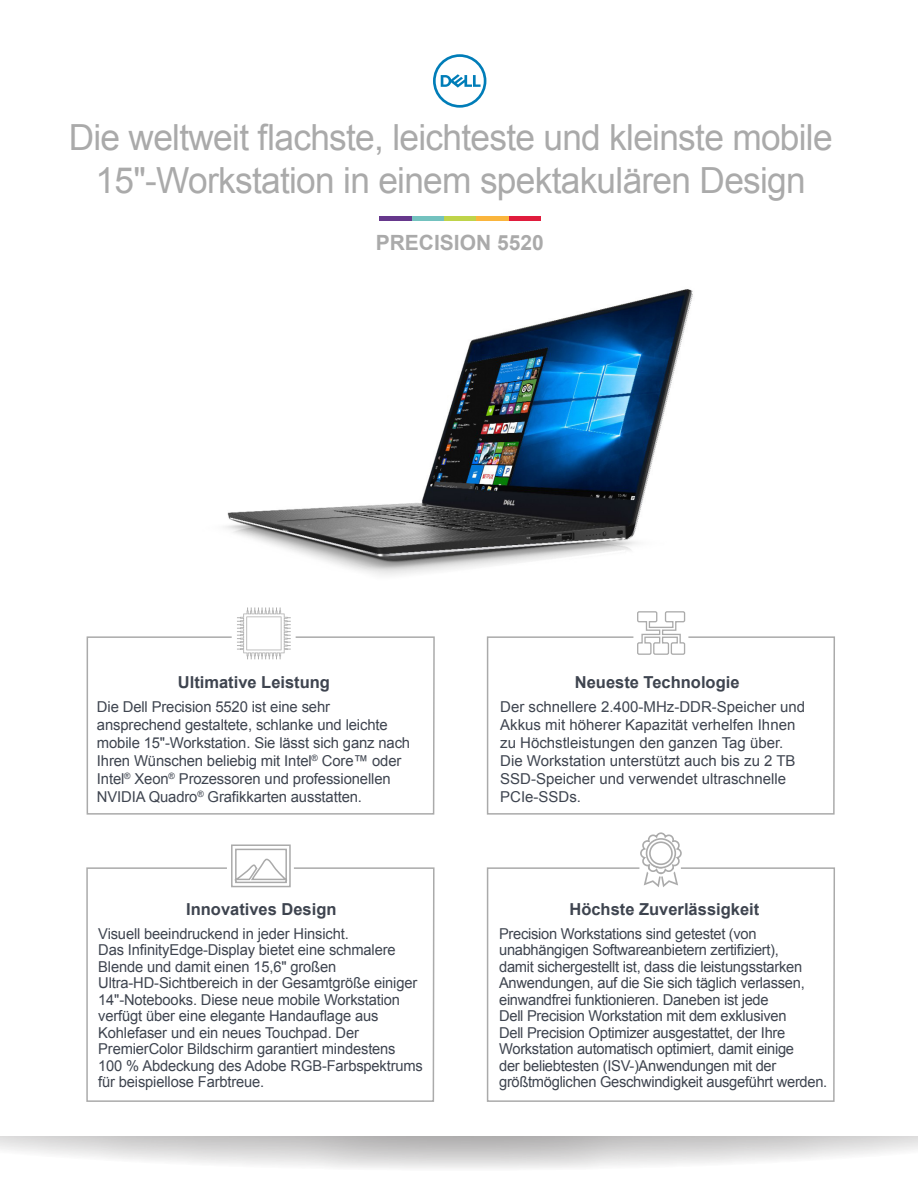
<style>
.page{position:relative;width:918px;height:1188px;background:#fff}
.page>*{position:absolute;margin:0;border:0;box-sizing:border-box;transform-origin:0 0}
.t1{font:36px/43.2px "Arial";letter-spacing:-.02em;color:#aaa;text-align:center}
.t2{font:700 21px "Arial";color:#aaa}
.t3{font:700 16.5px "Arial";color:#3e444f}
.t4{font:15px/16.5px "Arial";letter-spacing:-.01em;color:#3e444f}
</style>
<div class="page">
<svg style="left:0;top:1136px;width:918px;height:32px"></svg>
<hr style="left:444px;top:216px;width:32px;height:4px;background:#bfd44a">
<hr style="left:411px;top:216px;width:33px;height:4px;background:#73c2bf">
<hr style="left:508px;top:216px;width:32px;height:4px;background:#e01c3d">
<hr style="left:476px;top:216px;width:32px;height:4px;background:#fab53d">
<hr style="left:379px;top:216px;width:32px;height:4px;background:#66388c">
<svg style="left:433px;top:54px;width:53px;height:54px"></svg>
<img style="left:225px;top:289px;width:468px;height:286px">
<svg style="left:486px;top:867px;width:349px;height:235px"></svg>
<svg style="left:86px;top:867px;width:349px;height:235px"></svg>
<svg style="left:640px;top:832px;width:42px;height:55px"></svg>
<svg style="left:230px;top:844px;width:61px;height:44px"></svg>
<svg style="left:637px;top:611px;width:49px;height:25px"></svg>
<svg style="left:237px;top:608px;width:54px;height:28px"></svg>
<svg style="left:86px;top:636px;width:349px;height:179px"></svg>
<svg style="left:486px;top:636px;width:349px;height:179px"></svg>
<p class="t1" style="left:69px;top:116px;width:765px">Die weltweit flachste, leichteste und kleinste mobile<br>15"-Workstation in einem spektakulären Design</p>
<p class="t2" style="left:376px;top:229px;width:170px">PRECISION 5520</p>
<p class="t3" style="left:178px;top:672px;width:154px">Ultimative Leistung</p>
<p class="t4" style="left:97px;top:698px;width:315px;line-height:18px">Die Dell Precision 5520 ist eine sehr ansprechend gestaltete, schlanke und leichte mobile 15"-Workstation. Sie lässt sich ganz nach Ihren Wünschen beliebig mit Intel<sup>®</sup> Core™ oder Intel<sup>®</sup> Xeon<sup>®</sup> Prozessoren und professionellen NVIDIA Quadro<sup>®</sup> Grafikkarten ausstatten.</p>
<p class="t3" style="left:186px;top:898px;width:152px">Innovatives Design</p>
<p class="t4" style="left:98px;top:925px;width:326px">Visuell beeindruckend in jeder Hinsicht.<br>Das InfinityEdge-Display bietet eine schmalere Blende und damit einen 15,6" großen Ultra-HD-Sichtbereich in der Gesamtgröße einiger 14"-Notebooks. Diese neue mobile Workstation verfügt über eine elegante Handauflage aus Kohlefaser und ein neues Touchpad. Der PremierColor Bildschirm garantiert mindestens 100 % Abdeckung des Adobe RGB-Farbspektrums für beispiellose Farbtreue.</p>
<p class="t3" style="left:575px;top:672px;width:166px">Neueste Technologie</p>
<p class="t4" style="left:500px;top:698px;width:307px;line-height:18px">Der schnellere 2.400-MHz-DDR-Speicher und Akkus mit höherer Kapazität verhelfen Ihnen zu Höchstleistungen den ganzen Tag über.<br>Die Workstation unterstützt auch bis zu 2 TB SSD-Speicher und verwendet ultraschnelle PCIe-SSDs.</p>
<p class="t3" style="left:569px;top:898px;width:191px">Höchste Zuverlässigkeit</p>
<p class="t4" style="left:499px;top:925px;width:330px">Precision Workstations sind getestet (von unabhängigen Softwareanbietern zertifiziert),<br>damit sichergestellt ist, dass die leistungsstarken Anwendungen, auf die Sie sich täglich verlassen, einwandfrei funktionieren. Daneben ist jede<br>Dell Precision Workstation mit dem exklusiven<br>Dell Precision Optimizer ausgestattet, der Ihre Workstation automatisch optimiert, damit einige<br>der beliebtesten (ISV-)Anwendungen mit der größtmöglichen Geschwindigkeit ausgeführt werden.</p>
</div>
